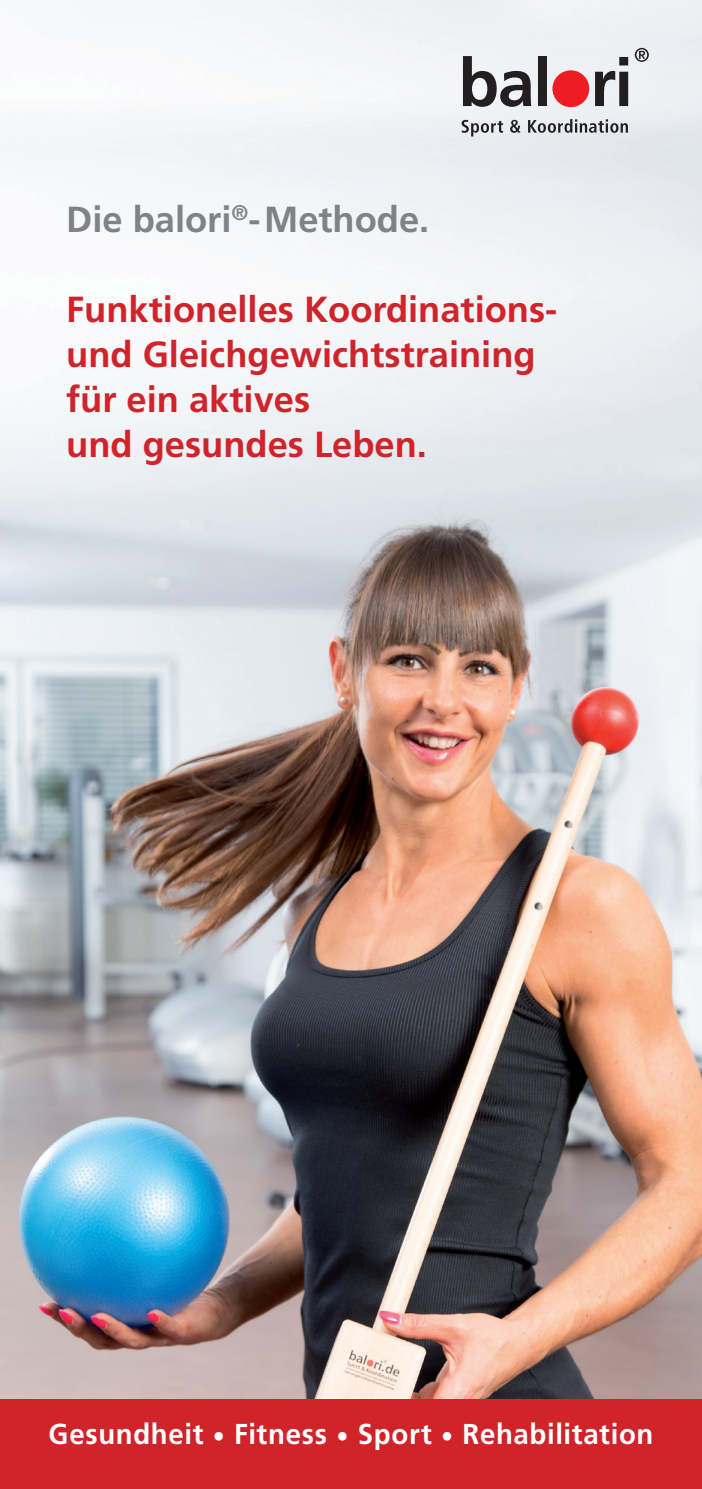
<style>
.page{position:relative;width:702px;height:1489px;background:#fff}
.page>*{position:absolute;margin:0;border:0;box-sizing:border-box;transform-origin:0 0}
.t1{font:700 36.25px/45px "Frutiger";color:#d1232a}
.t2{font:700 36.25px "Frutiger";color:#808286}
.t3{font:700 28.75px "Frutiger";letter-spacing:.025em;color:#fff;scale:.96 1}
.s1{font-size:25px}
</style>
<div class="page">
<img style="left:0;top:0;width:702px;height:1398px">
<div style="left:0;top:1398px;width:702px;height:90px;background:#d1232a"></div>
<svg style="left:463px;top:56px;width:68px;height:51px"></svg>
<div style="left:538px;top:56px;width:9px;height:50px;background:#231f20"></div>
<svg style="left:595px;top:57px;width:33px;height:49px;background:#8d8c8e"></svg>
<svg style="left:461px;top:120px;width:42px;height:16px"></svg>
<svg style="left:510px;top:120px;width:10px;height:13px"></svg>
<svg style="left:528px;top:119px;width:100px;height:14px"></svg>
<svg style="left:634px;top:48px;width:14px;height:14px"></svg>
<div style="left:552px;top:70px;width:37px;height:37px;background:#ee1d23;border-radius:50%"></div>
<p class="t2" style="left:66px;top:198px;width:364px">Die balori<sup>®</sup>-Methode.</p>
<p class="t1" style="left:66px;top:287px;width:492px">Funktionelles Koordinations&shy;und Gleichgewichtstraining für ein aktives<br>und gesundes Leben.</p>
<p class="t3" style="left:48px;top:1416px;width:631px">Gesundheit <span class="s1">•</span> Fitness <span class="s1">•</span> Sport <span class="s1">•</span> Rehabilitation</p>
</div>
